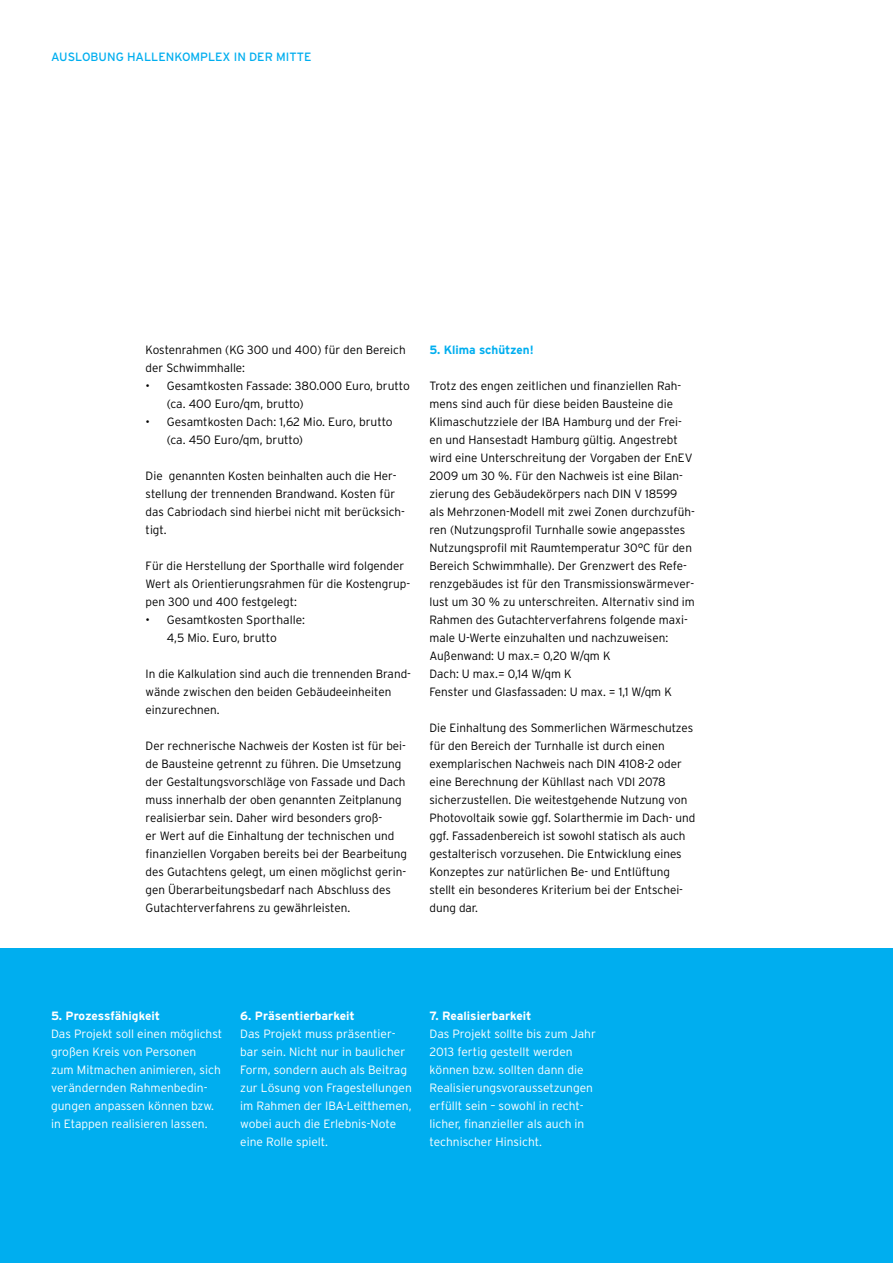
<style>
.page{position:relative;width:893px;height:1263px;background:#fff}
.page>*{position:absolute;margin:0;border:0;box-sizing:border-box;transform-origin:0 0}
.t1{font:300 12px/18px "Interstate";color:#000}
.t2{font:300 12px/18px "Interstate";color:#fff}
.t3{font:700 12px "Interstate";color:#fff}
.t4{font:12px "Interstate";color:#00aeef}
.t5{font:700 12px "Interstate";color:#00aeef}
</style>
<div class="page">
<div style="left:0;top:948px;width:893px;height:315px;background:#00aeef"></div>
<p class="t4" style="left:51px;top:50px;width:34px">AUSLOBUNG</p>
<p class="t4" style="left:127px;top:50px;width:17px">HALL</p>
<p class="t4" style="left:158px;top:50px;width:155px">EN KOMPLEX IN DER MITTE</p>
<p class="t1" style="left:146px;top:341px;width:262px">Kostenrahmen (KG 300 und 400) für den Bereich der Schwimmhalle:</p>
<p class="t1" style="left:167px;top:377px;width:244px;text-indent:-21px">• Gesamtkosten Fassade: 380.000 Euro, brutto (ca. 400 Euro/qm, brutto)</p>
<p class="t1" style="left:167px;top:413px;width:227px;text-indent:-21px">• Gesamtkosten Dach: 1,62 Mio. Euro, brutto (ca. 450 Euro/qm, brutto)</p>
<p class="t1" style="left:146px;top:467px;width:261px">Die genannten Kosten beinhalten auch die Her&shy;stellung der trennenden Brandwand. Kosten für das Cabriodach sind hierbei nicht mit berücksich&shy;tigt.</p>
<p class="t1" style="left:146px;top:557px;width:266px">Für die Herstellung der Sporthalle wird folgender<br>Wert als Orientierungsrahmen für die Kostengrup&shy;pen 300 und 400 festgelegt:</p>
<p class="t1" style="left:146px;top:611px;width:161px;text-align:center">• Gesamtkosten Sporthalle:<br>4,5 Mio. Euro, brutto</p>
<p class="t1" style="left:146px;top:665px;width:267px">In die Kalkulation sind auch die trennenden Brand&shy;wände zwischen den beiden Gebäudeeinheiten einzurechnen.</p>
<p class="t1" style="left:146px;top:737px;width:263px">Der rechnerische Nachweis der Kosten ist für bei&shy;de Bausteine getrennt zu führen. Die Umsetzung der Gestaltungsvorschläge von Fassade und Dach muss innerhalb der oben genannten Zeitplanung realisierbar sein. Daher wird besonders groß-<br>er Wert auf die Einhaltung der technischen und finanziellen Vorgaben bereits bei der Bearbeitung des Gutachtens gelegt, um einen möglichst gerin&shy;gen Überarbeitungsbedarf nach Abschluss des Gutachterverfahrens zu gewährleisten.</p>
<p class="t5" style="left:429px;top:343px;width:106px">5. Klima schützen!</p>
<p class="t1" style="left:429px;top:377px;width:267px">Trotz des engen zeitlichen und finanziellen Rah&shy;mens sind auch für diese beiden Bausteine die Klimaschutzziele der IBA Hamburg und der Frei&shy;en und Hansestadt Hamburg gültig. Angestrebt wird eine Unterschreitung der Vorgaben der EnEV 2009 um 30 %. Für den Nachweis ist eine Bilan&shy;zierung des Gebäudekörpers nach DIN V 18599 als Mehrzonen-Modell mit zwei Zonen durchzufüh&shy;ren (Nutzungsprofil Turnhalle sowie angepasstes Nutzungsprofil mit Raumtemperatur 30°C für den Bereich Schwimmhalle). Der Grenzwert des Refe&shy;renzgebäudes ist für den Transmissionswärmever&shy;lust um 30 % zu unterschreiten. Alternativ sind im Rahmen des Gutachterverfahrens folgende maxi&shy;male U-Werte einzuhalten und nachzuweisen:<br>Außenwand: U max.= 0,20 W/qm K<br>Dach: U max.= 0,14 W/qm K<br>Fenster und Glasfassaden: U max. = 1,1 W/qm K</p>
<p class="t1" style="left:429px;top:719px;width:267px">Die Einhaltung des Sommerlichen Wärmeschutzes für den Bereich der Turnhalle ist durch einen exemplarischen Nachweis nach DIN 4108-2 oder eine Berechnung der Kühllast nach VDI 2078 sicherzustellen. Die weitestgehende Nutzung von Photovoltaik sowie ggf. Solarthermie im Dach- und ggf. Fassadenbereich ist sowohl statisch als auch gestalterisch vorzusehen. Die Entwicklung eines Konzeptes zur natürlichen Be- und Entlüftung stellt ein besonderes Kriterium bei der Entschei&shy;dung dar.</p>
<p class="t3" style="left:51px;top:1009px;width:111px">5. Prozessfähigkeit</p>
<p class="t2" style="left:51px;top:1025px;width:173px">Das Projekt soll einen möglichst großen Kreis von Personen<br>zum Mitmachen animieren, sich verändernden Rahmenbedin&shy;gungen anpassen können bzw. in Etappen realisieren lassen.</p>
<p class="t3" style="left:240px;top:1009px;width:116px">6. Präsentierbarkeit</p>
<p class="t2" style="left:240px;top:1025px;width:173px">Das Projekt muss präsentier&shy;bar sein. Nicht nur in baulicher<br>Form, sondern auch als Beitrag zur Lösung von Fragestellungen im Rahmen der IBA-Leitthemen, wobei auch die Erlebnis-Note eine Rolle spielt.</p>
<p class="t3" style="left:429px;top:1009px;width:104px">7. Realisierbarkeit</p>
<p class="t2" style="left:429px;top:1025px;width:168px">Das Projekt sollte bis zum Jahr<br>2013 fertig gestellt werden können bzw. sollten dann die<br>Realisierungsvoraussetzungen erfüllt sein – sowohl in recht&shy;licher, finanzieller als auch in technischer Hinsicht.</p>
</div>
